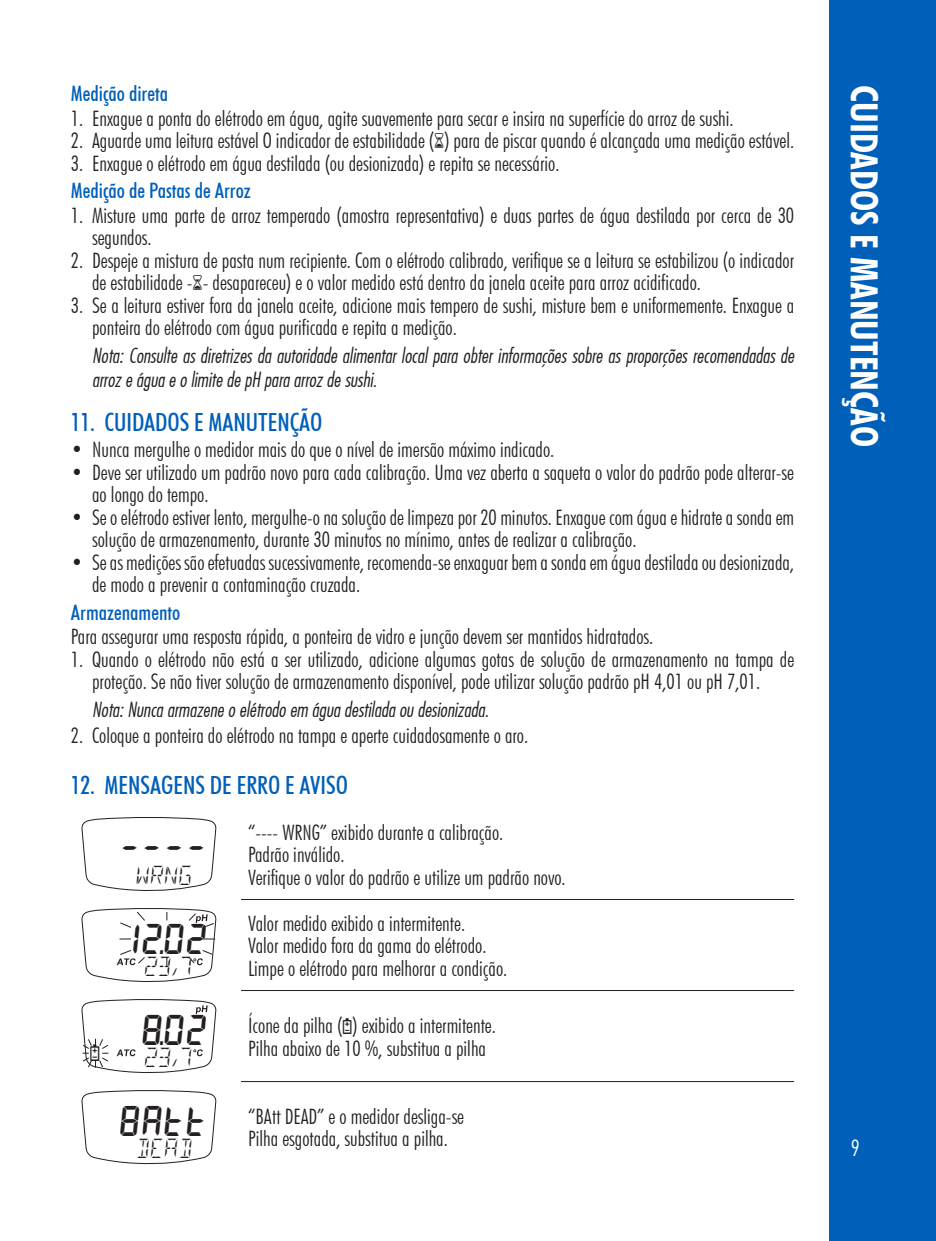
<style>
.page{position:relative;width:936px;height:1241px;background:#fff}
.page>*{position:absolute;margin:0;border:0;box-sizing:border-box;transform-origin:0 0}
.Body_Text{font:43px "HI9810 XX2 N Regular";color:#231f20}
.t1{font:700 condensed 37.5px "Futura BT";color:#fff}
.Body_Text-2{font:27.5px "HI9810 XX2 A Regular";color:#231f20}
.t2{font:500 condensed 25px "Futura BT";color:#005fb9}
.t3{font:23.75px "HI9810 XX2 A Regular";color:#231f20}
.t4{font:300 condensed 22.5px "Futura BT";color:#fff}
.Body_Text-3{font:300 condensed 21.25px/22.5px "Futura BT";color:#231f20}
.TBL_Text{font:300 condensed 21.25px "Futura BT";color:#231f20}
.Subtitle_L3{font:500 condensed 21.25px "Futura BT";color:#005fb9}
.Body_Notes{font:italic 20px/24px "Futura Lt Cn";color:#231f20}
.s1{font-family:"HI9810 XX2 A Regular";font-weight:400;font-stretch:normal}
.s2{font-family:"HI9810 XX2 A Regular";font-weight:400;font-stretch:normal;font-size:22.5px}
</style>
<div class="page">
<div style="left:829px;top:0;width:106px;height:1240px;background:#005fb9"></div>
<hr style="left:241px;top:898px;width:553px;height:1px;background:#231f20">
<hr style="left:241px;top:989px;width:553px;height:1px;background:#231f20">
<hr style="left:241px;top:1080px;width:553px;height:1px;background:#231f20">
<svg style="left:82px;top:817px;width:135px;height:74px"></svg>
<svg style="left:82px;top:908px;width:135px;height:74px"></svg>
<svg style="left:82px;top:999px;width:135px;height:74px"></svg>
<svg style="left:82px;top:1090px;width:135px;height:74px"></svg>
<p class="Subtitle_L3" style="left:71px;top:81px;width:99px">Medição direta</p>
<p class="Body_Text-3" style="left:71px;top:106px;width:664px">1. Enxague a ponta do elétrodo em água, agite suavemente para secar e insira na superfície do arroz de sushi.</p>
<p class="Body_Text-3" style="left:71px;top:129px;width:724px">2. Aguarde uma leitura estável O indicador de estabilidade (<span class="s1">#</span>) para de piscar quando é alcançada uma medição estável.</p>
<p class="Body_Text-3" style="left:71px;top:151px;width:490px">3. Enxague o elétrodo em água destilada (ou desionizada) e repita se necessário.</p>
<p class="Subtitle_L3" style="left:71px;top:178px;width:181px">Medição de Pastas de Arroz</p>
<p class="Body_Text-3" style="left:92px;top:204px;width:703px;text-indent:-21px">1. Misture uma parte de arroz temperado (amostra representativa) e duas partes de água destilada por cerca de 30 segundos.</p>
<p class="Body_Text-3" style="left:92px;top:249px;width:703px;text-indent:-21px">2. Despeje a mistura de pasta num recipiente. Com o elétrodo calibrado, verifique se a leitura se estabilizou (o indicador de estabilidade -<span class="s1">#</span>- desapareceu) e o valor medido está dentro da janela aceite para arroz acidificado.</p>
<p class="Body_Text-3" style="left:92px;top:294px;width:703px;text-indent:-21px">3. Se a leitura estiver fora da janela aceite, adicione mais tempero de sushi, misture bem e uniformemente. Enxague a ponteira do elétrodo com água purificada e repita a medição.</p>
<p class="Body_Notes" style="left:92px;top:343px;width:703px">Nota: Consulte as diretrizes da autoridade alimentar local para obter informações sobre as proporções recomendadas de arroz e água e o limite de pH para arroz de sushi.</p>
<p class="t2" style="left:71px;top:407px;width:253px">11. CUIDADOS E MANUTENÇÃO</p>
<p class="Body_Text-3" style="left:71px;top:438px;width:485px">• Nunca mergulhe o medidor mais do que o nível de imersão máximo indicado.</p>
<p class="Body_Text-3" style="left:92px;top:460px;width:703px;text-indent:-21px">• Deve ser utilizado um padrão novo para cada calibração. Uma vez aberta a saqueta o valor do padrão pode alterar-se ao longo do tempo.</p>
<p class="Body_Text-3" style="left:92px;top:505px;width:703px;text-indent:-21px">• Se o elétrodo estiver lento, mergulhe-o na solução de limpeza por 20 minutos. Enxague com água e hidrate a sonda em solução de armazenamento, durante 30 minutos no mínimo, antes de realizar a calibração.</p>
<p class="Body_Text-3" style="left:92px;top:550px;width:703px;text-indent:-21px">• Se as medições são efetuadas sucessivamente, recomenda-se enxaguar bem a sonda em água destilada ou desionizada, de modo a prevenir a contaminação cruzada.</p>
<p class="Subtitle_L3" style="left:71px;top:599px;width:111px">Armazenamento</p>
<p class="Body_Text-3" style="left:71px;top:625px;width:583px">Para assegurar uma resposta rápida, a ponteira de vidro e junção devem ser mantidos hidratados.</p>
<p class="Body_Text-3" style="left:71px;top:647px;width:724px;text-align:center">1. Quando o elétrodo não está a ser utilizado, adicione algumas gotas de solução de armazenamento na tampa de proteção. Se não tiver solução de armazenamento disponível, pode utilizar solução padrão pH 4,01 ou pH 7,01.</p>
<p class="Body_Notes" style="left:92px;top:697px;width:398px">Nota: Nunca armazene o elétrodo em água destilada ou desionizada.</p>
<p class="Body_Text-3" style="left:71px;top:724px;width:459px">2. Coloque a ponteira do elétrodo na tampa e aperte cuidadosamente o aro.</p>
<p class="t2" style="left:71px;top:770px;width:279px">12. MENSAGENS DE ERRO E AVISO</p>
<p class="t3" style="left:90px;top:1039px;width:12px">!</p>
<p class="Body_Text" style="left:119px;top:822px;width:91px">----</p>
<p class="Body_Text-2" style="left:136px;top:859px;width:58px">WRNG</p>
<p class="Body_Text" style="left:119px;top:913px;width:90px">12.02</p>
<p class="Body_Text-2" style="left:144px;top:950px;width:50px">23,7</p>
<p class="Body_Text" style="left:141px;top:1004px;width:68px">8.02</p>
<p class="Body_Text-2" style="left:144px;top:1041px;width:50px">23,7</p>
<p class="Body_Text" style="left:119px;top:1095px;width:91px">BAtt</p>
<p class="Body_Text-2" style="left:136px;top:1132px;width:58px">DEAD</p>
<p class="TBL_Text" style="left:248px;top:819px;width:256px">“---- WRNG” exibido durante a calibração.</p>
<p class="TBL_Text" style="left:248px;top:841px;width:98px">Padrão inválido.</p>
<p class="TBL_Text" style="left:248px;top:864px;width:319px">Verifique o valor do padrão e utilize um padrão novo.</p>
<p class="TBL_Text" style="left:248px;top:909px;width:218px">Valor medido exibido a intermitente.</p>
<p class="TBL_Text" style="left:248px;top:932px;width:240px">Valor medido fora da gama do elétrodo.</p>
<p class="TBL_Text" style="left:248px;top:954px;width:260px">Limpe o elétrodo para melhorar a condição.</p>
<p class="TBL_Text" style="left:248px;top:1012px;width:249px">Ícone da pilha (<span class="s2">!</span>) exibido a intermitente.</p>
<p class="Body_Text-3" style="left:248px;top:1036px;width:239px">Pilha abaixo de 10 %, substitua a pilha</p>
<p class="TBL_Text" style="left:248px;top:1103px;width:217px">“BAtt DEAD” e o medidor desliga-se</p>
<p class="Body_Text-3" style="left:248px;top:1127px;width:201px">Pilha esgotada, substitua a pilha.</p>
<h2 class="t1" style="left:887px;top:85px;width:363px;rotate:90deg">Cuidados e Manutenção</h2>
<p class="t4" style="left:850px;top:1133px;width:10px">9</p>
</div>
